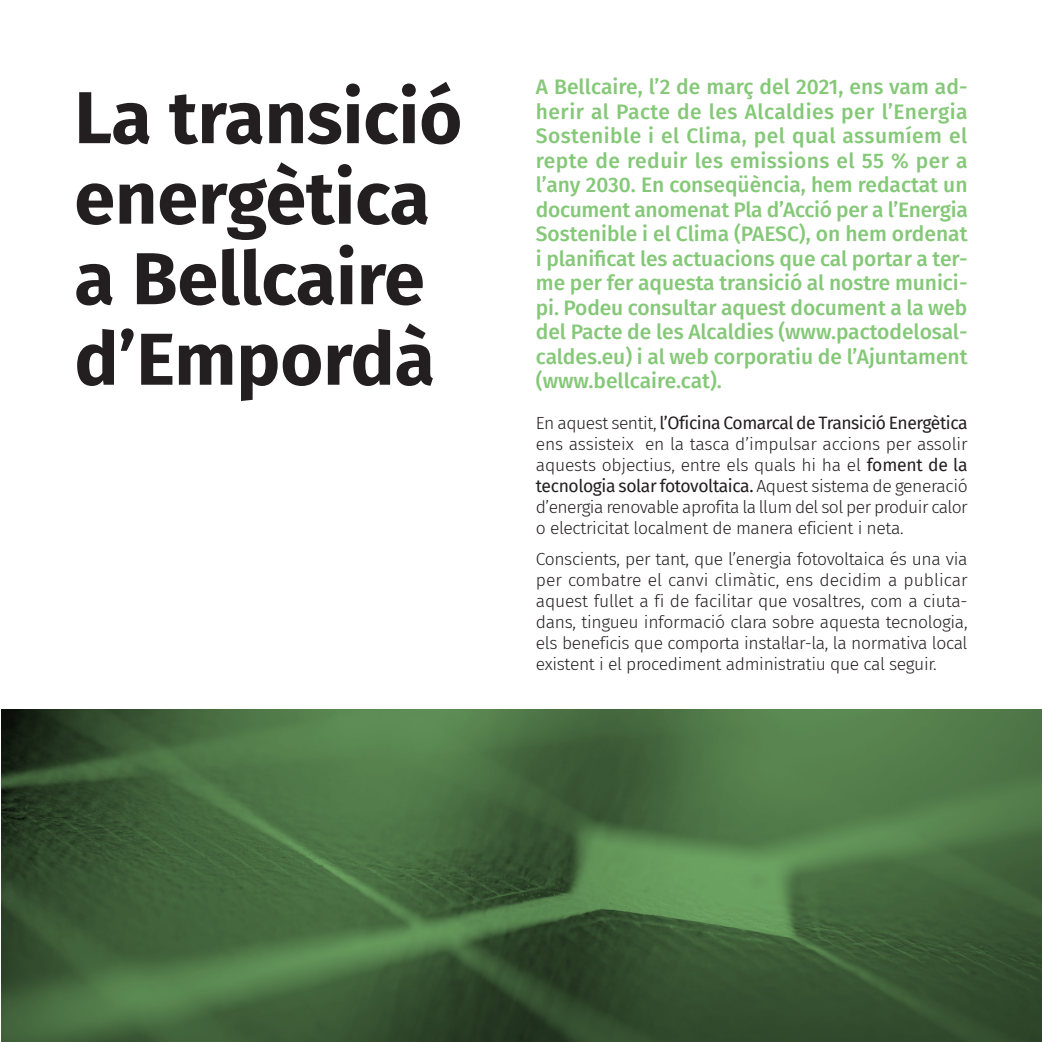
<style>
.page{position:relative;width:1042px;height:1042px;background:#fff}
.page>*{position:absolute;margin:0;border:0;box-sizing:border-box;transform-origin:0 0}
.t1{font:700 73.5px/80.5px "Fira Sans";color:#231f20}
.t2{font:500 21px/24.5px "Fira Sans";color:#85c878;text-align:justify}
.t3{font:300 17.5px/21px "Fira Sans";letter-spacing:-.02em;color:#231f20;text-align:justify}
.s1{font-weight:400}
</style>
<div class="page">
<img style="left:1px;top:709px;width:1041px;height:333px">
<h1 class="t1" style="left:74px;top:72px;width:389px">La transició energètica a Bellcaire d’Empordà</h1>
<p class="t2" style="left:536px;top:73px;width:433px">A Bellcaire, l’2 de març del 2021, ens vam ad&shy;herir al Pacte de les Alcaldies per l’Energia Sostenible i el Clima, pel qual assumíem el repte de reduir les emissions el 55 % per a l’any 2030. En conseqüència, hem redactat un document anomenat Pla d’Acció per a l’Energia Sostenible i el Clima (PAESC), on hem ordenat i planificat les actuacions que cal portar a ter&shy;me per fer aquesta transició al nostre munici&shy;pi. Podeu consultar aquest document a la web del Pacte de les Alcaldies (www.pactodelosal&shy;caldes.eu) i al web corporatiu de l’Ajuntament (www.bellcaire.cat).</p>
<p class="t3" style="left:536px;top:412px;width:433px">En aquest sentit, <span class="s1">l’Oficina Comarcal de Transició Energètica </span>ens assisteix en la tasca d’impulsar accions per assolir aquests objectius, entre els quals hi ha el <span class="s1">foment de la tecnologia solar fotovoltaica.</span> Aquest sistema de generació d’energia renovable aprofita la llum del sol per produir calor o electricitat localment de manera eficient i neta.</p>
<p class="t3" style="left:536px;top:548px;width:433px">Conscients, per tant, que l’energia fotovoltaica és una via per combatre el canvi climàtic, ens decidim a publicar aquest fullet a fi de facilitar que vosaltres, com a ciuta&shy;dans, tingueu informació clara sobre aquesta tecnologia, els beneficis que comporta instal·lar-la, la normativa local existent i el procediment administratiu que cal seguir.</p>
</div>
